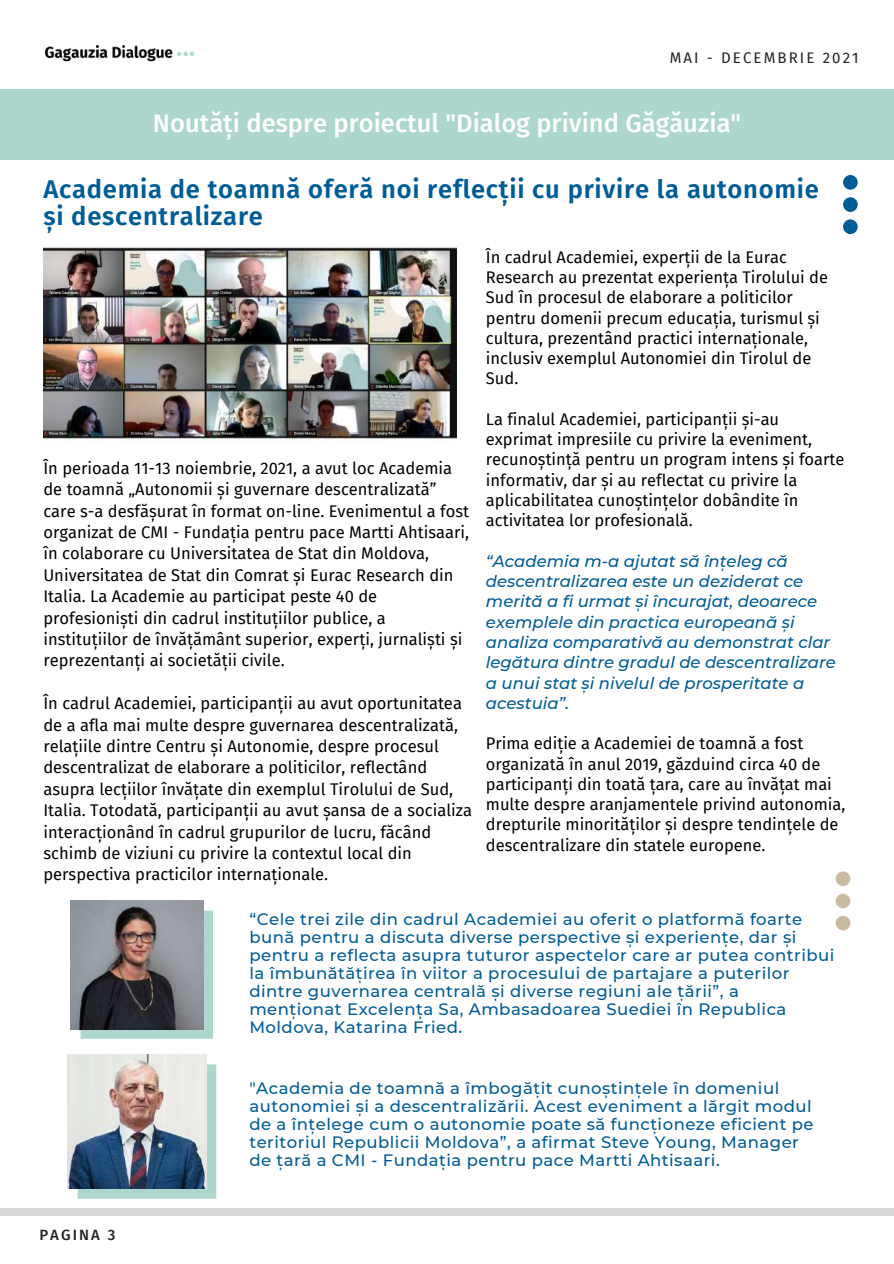
<style>
.page{position:relative;width:894px;height:1264px;background:#fff}
.page>*{position:absolute;margin:0;border:0;box-sizing:border-box;transform-origin:0 0}
.t1{font:600 25.5px/27px "Fira Sans";letter-spacing:.03em;color:#005c96}
.t2{font:500 25.5px "Fira Sans";color:#fff}
.t3{font:16.5px/21.5px "Fira Sans";color:#000}
.t4{font:500 16.5px/18px "Montserrat";letter-spacing:.03em;color:#005c96}
.t5{font:italic 500 16.5px/20.2px "Montserrat";color:#005c96}
.t6{font:15px "Fira Sans";letter-spacing:.14em;color:#222}
.t7{font:500 14.85px "Fira Sans";letter-spacing:.14em;color:#222}
</style>
<div class="page">
<div style="left:0;top:89px;width:893px;height:71px;background:#add7cd"></div>
<div style="left:842px;top:197px;width:15px;height:15px;background:#005c96;border-radius:50%"></div>
<div style="left:842px;top:175px;width:15px;height:15px;background:#005c96;border-radius:50%"></div>
<div style="left:842px;top:219px;width:15px;height:15px;background:#005c96;border-radius:50%"></div>
<div style="left:0;top:1208px;width:893px;height:7px;background:#d9d9d8"></div>
<div style="left:835px;top:893px;width:15px;height:15px;background:#cabaa0;border-radius:50%"></div>
<div style="left:835px;top:871px;width:15px;height:15px;background:#cabaa0;border-radius:50%"></div>
<div style="left:835px;top:915px;width:15px;height:15px;background:#cabaa0;border-radius:50%"></div>
<img style="left:43px;top:248px;width:414px;height:195px">
<svg style="left:80px;top:910px;width:133px;height:128px"></svg>
<img style="left:71px;top:901px;width:132px;height:128px">
<svg style="left:78px;top:1064px;width:138px;height:134px"></svg>
<img style="left:67px;top:1054px;width:139px;height:134px">
<img style="left:44px;top:45px;width:151px;height:17px">
<p class="t6" style="left:669px;top:49px;width:190px">MAI - DECEMBRIE 2021</p>
<h1 class="t2" style="left:153px;top:109px;width:589px">Noutăți despre proiectul "Dialog privind Găgăuzia"</h1>
<h1 class="t1" style="left:43px;top:176px;width:776px">Academia de toamnă oferă noi reflecții cu privire la autonomie și descentralizare</h1>
<p class="t3" style="left:43px;top:457px;width:427px">În perioada 11-13 noiembrie, 2021, a avut loc Academia de toamnă „Autonomii și guvernare descentralizată” care s-a desfășurat în format on-line. Evenimentul a fost organizat de CMI - Fundația pentru pace Martti Ahtisaari, în colaborare cu Universitatea de Stat din Moldova, Universitatea de Stat din Comrat și Eurac Research din Italia. La Academie au participat peste 40 de profesioniști din cadrul instituțiilor publice, a instituțiilor de învățământ superior, experți, jurnaliști și reprezentanți ai societății civile.</p>
<p class="t3" style="left:43px;top:693px;width:430px">În cadrul Academiei, participanții au avut oportunitatea de a afla mai multe despre guvernarea descentralizată, relațiile dintre Centru și Autonomie, despre procesul descentralizat de elaborare a politicilor, reflectând asupra lecțiilor învățate din exemplul Tirolului de Sud, Italia. Totodată, participanții au avut șansa de a socializa interacționând în cadrul grupurilor de lucru, făcând schimb de viziuni cu privire la contextul local din perspectiva practicilor internaționale.</p>
<p class="t3" style="left:486px;top:247px;width:343px;line-height:20.2px">În cadrul Academiei, experții de la Eurac Research au prezentat experiența Tirolului de Sud în procesul de elaborare a politicilor pentru domenii precum educația, turismul și cultura, prezentând practici internaționale, inclusiv exemplul Autonomiei din Tirolul de Sud.</p>
<p class="t3" style="left:486px;top:409px;width:360px;line-height:20.2px">La finalul Academiei, participanții și-au exprimat impresiile cu privire la eveniment, recunoștință pentru un program intens și foarte informativ, dar și au reflectat cu privire la aplicabilitatea cunoștințelor dobândite în activitatea lor profesională.</p>
<p class="t5" style="left:486px;top:551px;width:351px">“Academia m-a ajutat să înțeleg că descentralizarea este un deziderat ce merită a fi urmat și încurajat, deoarece exemplele din practica europeană și analiza comparativă au demonstrat clar legătura dintre gradul de descentralizare a unui stat și nivelul de prosperitate a acestuia”.</p>
<p class="t3" style="left:486px;top:733px;width:361px;line-height:20.2px">Prima ediție a Academiei de toamnă a fost organizată în anul 2019, găzduind circa 40 de participanți din toată țara, care au învățat mai multe despre aranjamentele privind autonomia, drepturile minorităților și despre tendințele de descentralizare din statele europene.</p>
<p class="t4" style="left:249px;top:909px;width:586px">“Cele trei zile din cadrul Academiei au oferit o platformă foarte bună pentru a discuta diverse perspective și experiențe, dar și pentru a reflecta asupra tuturor aspectelor care ar putea contribui la îmbunătățirea în viitor a procesului de partajare a puterilor dintre guvernarea centrală și diverse regiuni ale țării”, a menționat Excelența Sa, Ambasadoarea Suediei în Republica Moldova, Katarina Fried.</p>
<p class="t7" style="left:39px;top:1225px;width:77px">PAGINA 3</p>
<p class="t4" style="left:249px;top:1078px;width:565px">"Academia de toamnă a îmbogățit cunoștințele în domeniul autonomiei și a descentralizării. Acest eveniment a lărgit modul de a înțelege cum o autonomie poate să funcționeze eficient pe teritoriul Republicii Moldova”, a afirmat Steve Young, Manager de țară a CMI - Fundația pentru pace Martti Ahtisaari.</p>
</div>
